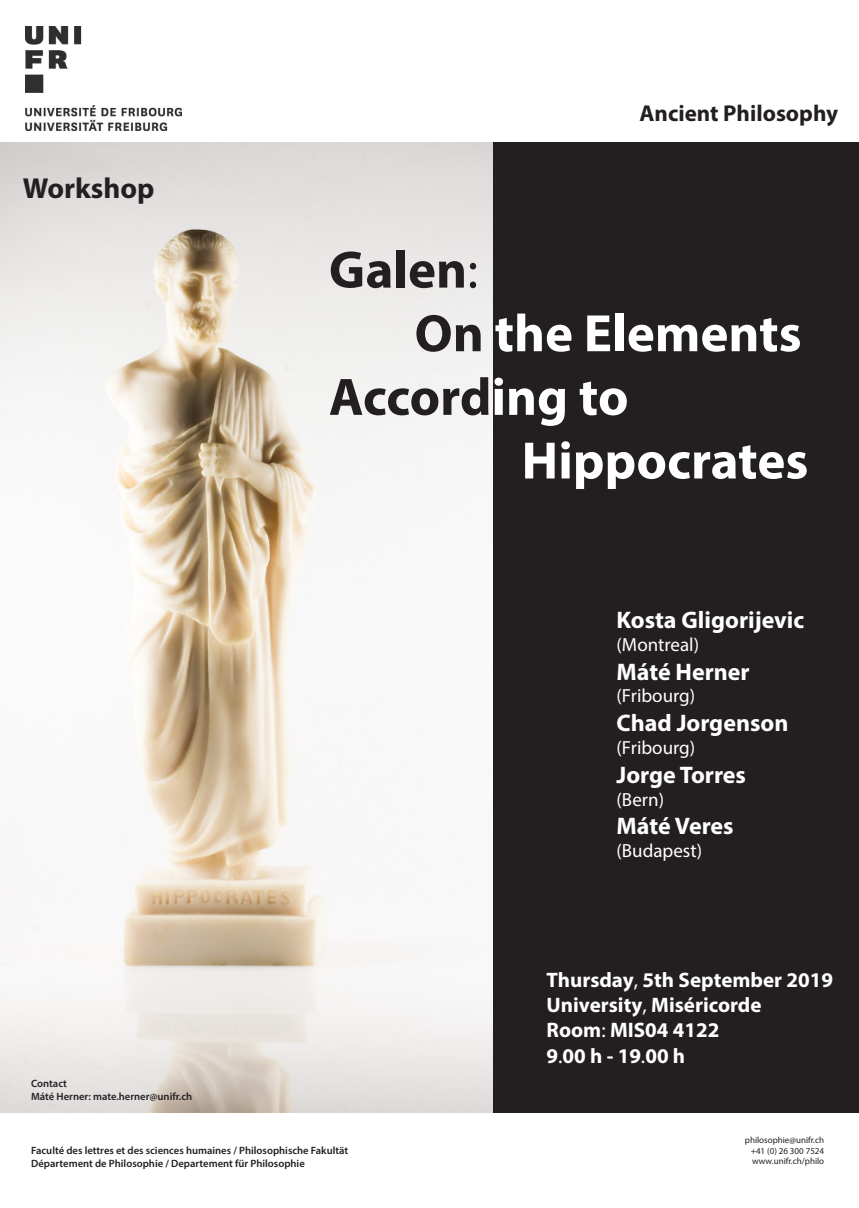
<style>
.page{position:relative;width:859px;height:1208px;background:#fff}
.page>*{position:absolute;margin:0;border:0;box-sizing:border-box;transform-origin:0 0}
.t1{font:700 53px "Myriad Pro";color:#fff}
.t2{font:700 53px "Myriad Pro";color:#231f20}
.t3{font:700 32px "Myriad Pro";color:#fff}
.t4{font:700 29px "Myriad Pro";color:#231f20}
.t5{font:700 24px "Myriad Pro";color:#fff}
.t6{font:700 23px "Myriad Pro";color:#231f20}
.t7{font:700 21px/25.2px "Myriad Pro";color:#fff}
.t8{font:19px "Myriad Pro";color:#fff}
.t9{font:600 10.6px/12.7px "Myriad Pro";color:#231f20}
.t10{font:9px/10.8px "Myriad Pro";color:#231f20;text-align:justify}
.s1{font-weight:400}
.s2{color:#231f20}
.s3{color:#fff}
.s4{font-weight:400;font-size:27px}
</style>
<div class="page">
<svg style="left:0;top:108px;width:859px;height:35px"></svg>
<img style="left:25px;top:26px;width:156px;height:105px">
<div style="left:0;top:143px;width:859px;height:970px;background:#231f20"></div>
<img style="left:0;top:143px;width:493px;height:970px">
<h3 class="t4" style="left:23px;top:169px;width:133px">Workshop</h3>
<p class="t9" style="left:31px;top:1076px;width:163px">Contact<br>Máté Herner: mate.herner@unifr.ch</p>
<h3 class="t6" style="left:640px;top:98px;width:200px">Ancient Philosophy</h3>
<h1 class="t2" style="left:329px;top:235px;width:151px">Galen<span class="s1">:</span></h1>
<h1 class="t1" style="left:415px;top:299px;width:389px"><span class="s2">On</span> the Elements</h1>
<h1 class="t2" style="left:329px;top:362px;width:301px">Accord<span class="s3">ing to</span></h1>
<h1 class="t1" style="left:522px;top:426px;width:288px">Hippocrates</h1>
<h3 class="t5" style="left:617px;top:604px;width:189px">Kosta Gligorijevic</h3>
<h3 class="t8" style="left:617px;top:632px;width:84px">(Montreal)</h3>
<h3 class="t5" style="left:617px;top:656px;width:135px">Máté Herner</h3>
<h3 class="t8" style="left:617px;top:684px;width:80px">(Fribourg)</h3>
<h3 class="t5" style="left:617px;top:707px;width:173px">Chad Jorgenson</h3>
<h3 class="t8" style="left:617px;top:736px;width:80px">(Fribourg)</h3>
<h3 class="t5" style="left:617px;top:759px;width:131px">Jorge Torres</h3>
<h3 class="t8" style="left:617px;top:787px;width:49px">(Bern)</h3>
<h3 class="t5" style="left:617px;top:810px;width:119px">Máté Veres</h3>
<h3 class="t8" style="left:617px;top:839px;width:87px">(Budapest)</h3>
<h3 class="t7" style="left:547px;top:966px;width:288px">Thursday<span class="s1">,</span> 5th September 2019<br>University<span class="s1">,</span> Miséricorde<br>Room<span class="s1">:</span> MIS04 4122<br>9<span class="s1">.</span>00 h - 19<span class="s1">.</span>00 h</h3>
<h2 class="t3" style="left:640px;top:986px;width:196px">April 11<span class="s4">,</span> 2019</h2>
<p class="t9" style="left:31px;top:1143px;width:319px">Faculté des lettres et des sciences humaines / Philosophische Fakultät<br>Département de Philosophie / Departement für Philosophie</p>
<p class="t10" style="left:751px;top:1134px;width:75px;text-indent:-6px">philosophie@unifr.ch +41 (0) 26 300 7524 www.unifr.ch/philo</p>
</div>
